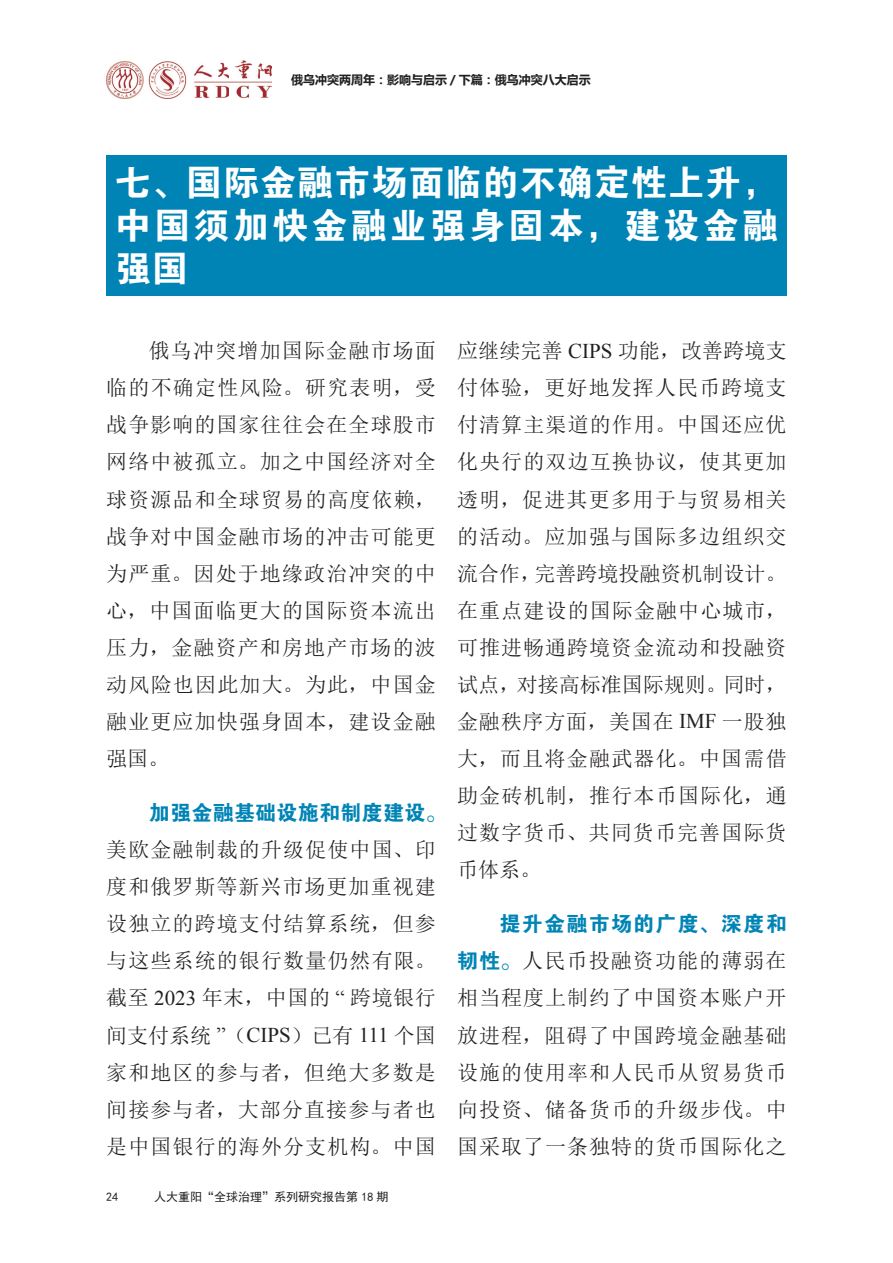
<style>
.page{position:relative;width:893px;height:1263px;background:#fff}
.page>*{position:absolute;margin:0;border:0;box-sizing:border-box;transform-origin:0 0}
.t1{font:36px/43.2px "FZDHTJW GB1 0";letter-spacing:.03em;color:#fff;text-align:justify}
.t2{font:21px/37px "Sim Sun";letter-spacing:.055em;color:#231f20;text-align:justify}
.t3{font:21px "FZDHTJW GB1 0";letter-spacing:.015em;color:#0084b6}
.t4{font:21px "FZDHTJW GB1 0";letter-spacing:.06em;color:#0084b6}
.t5{font:700 12px "Microsoft Ya Hei";color:#231f20}
.t6{font:12px "Sim Hei";color:#231f20}
.s1{font-family:"Times New Roman"}
.s2{font-family:"FZDHTJW GB1 0";color:#0084b6}
</style>
<div class="page">
<img style="left:106px;top:61px;width:165px;height:38px">
<div style="left:106px;top:155px;width:681px;height:141px;background:#0084b6"></div>
<p class="t5" style="left:291px;top:71px;width:301px">俄乌冲突两周年：影响与启示 / 下篇：俄乌冲突八大启示</p>
<h1 class="t1" style="left:115px;top:161px;width:665px">七、国际金融市场面临的不确定性上升，中国须加快金融业强身固本，建设金融强国</h1>
<p class="t2" style="left:106px;top:332px;width:331px;text-indent:43px">俄乌冲突增加国际金融市场面临的不确定性风险。研究表明，受战争影响的国家往往会在全球股市网络中被孤立。加之中国经济对全球资源品和全球贸易的高度依赖，战争对中国金融市场的冲击可能更为严重。因处于地缘政治冲突的中心，中国面临更大的国际资本流出压力，金融资产和房地产市场的波动风险也因此加大。为此，中国金融业更应加快强身固本，建设金融强国。</p>
<p class="t3" style="left:149px;top:801px;width:299px">加强金融基础设施和制度建设。</p>
<p class="t2" style="left:106px;top:831px;width:331px">美欧金融制裁的升级促使中国、印度和俄罗斯等新兴市场更加重视建设独立的跨境支付结算系统，但参与这些系统的银行数量仍然有限。截至 <span class="s1">2023</span> 年末，中国的 <span class="s1">“</span> 跨境银行间支付系统 <span class="s1">”</span>（<span class="s1">CIPS</span>）已有 <span class="s1">111</span> 个国家和地区的参与者，但绝大多数是间接参与者，大部分直接参与者也是中国银行的海外分支机构。中国</p>
<p class="t6" style="left:106px;top:1191px;width:13px">24</p>
<p class="t6" style="left:154px;top:1191px;width:235px">人大重阳“全球治理”系列研究报告第 18 期</p>
<p class="t2" style="left:457px;top:332px;width:331px">应继续完善 <span class="s1">CIPS</span> 功能，改善跨境支付体验，更好地发挥人民币跨境支付清算主渠道的作用。中国还应优化央行的双边互换协议，使其更加透明，促进其更多用于与贸易相关的活动。应加强与国际多边组织交流合作，完善跨境投融资机制设计。在重点建设的国际金融中心城市，可推进畅通跨境资金流动和投融资试点，对接高标准国际规则。同时，金融秩序方面，美国在 <span class="s1">IMF</span> 一股独大，而且将金融武器化。中国需借助金砖机制，推行本币国际化，通过数字货币、共同货币完善国际货币体系。</p>
<p class="t4" style="left:500px;top:912px;width:289px">提升金融市场的广度、深度和</p>
<p class="t2" style="left:457px;top:942px;width:331px"><span class="s2">韧性。</span>人民币投融资功能的薄弱在相当程度上制约了中国资本账户开放进程，阻碍了中国跨境金融基础设施的使用率和人民币从贸易货币向投资、储备货币的升级步伐。中国采取了一条独特的货币国际化之</p>
</div>
